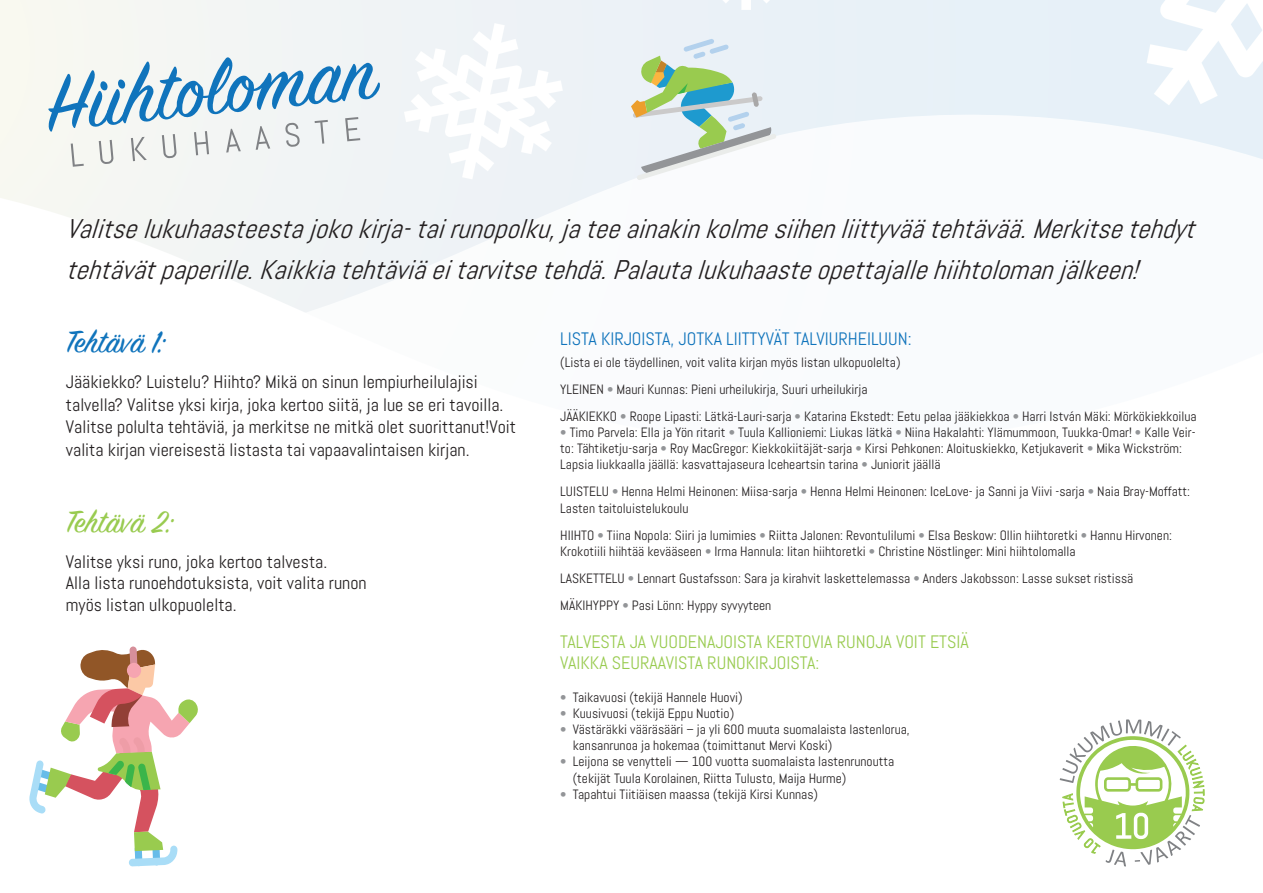
<style>
.page{position:relative;width:1263px;height:893px;background:#fff}
.page>*{position:absolute;margin:0;border:0;box-sizing:border-box;transform-origin:0 0}
.t1{font:34.5px "Sign Painter House Script";color:#1074bc}
.t2{font:34.5px "Sign Painter House Script";color:#99cb50}
.t3{font:italic 27px/40.5px "Abel";color:#231f20}
.t4{font:18px/22.5px "Abel";color:#231f20}
.t5{font:18px/21.6px "Abel";color:#99cb50}
.t6{font:18px "Abel";color:#1074bc}
.t7{font:13.5px/16.2px "Abel";color:#231f20}
.s1{font-style:inherit}
.s2{color:#939598}
</style>
<div class="page">
<svg style="left:0;top:0;width:1105px;height:115px"></svg>
<svg style="left:0;top:115px;width:1263px;height:46px"></svg>
<svg style="left:0;top:161px;width:631px;height:151px;fill:#f5f6f6"></svg>
<svg style="left:404px;top:23px;width:159px;height:156px"></svg>
<svg style="left:713px;top:0;width:67px;height:10px"></svg>
<svg style="left:1105px;top:0;width:158px;height:117px"></svg>
<svg style="left:1060px;top:719px;width:144px;height:147px"></svg>
<svg style="left:48px;top:57px;width:332px;height:110px"></svg>
<svg style="left:29px;top:646px;width:169px;height:220px"></svg>
<svg style="left:631px;top:39px;width:145px;height:141px;background:#d0e0d7"></svg>
<h2 class="t3" style="left:66px;top:209px;width:1140px">Valitselukuhaasteestajokokirja-tairunopolku,jateeainakinkolmesiihenliittyväätehtävää.Merkitsetehdyt tehtävätpaperille.Kaikkiatehtäviäeitarvitsetehdä.Palautalukuhaasteopettajallehiihtolomanjälkeen!</h2>
<h1 class="t1" style="left:66px;top:320px;width:101px">Tehtävä 1:</h1>
<p class="t4" style="left:66px;top:371px;width:452px">Jääkiekko? Luistelu? Hiihto? Mikä on sinun lempiurheilulajisi talvella? Valitse yksi kirja, joka kertoo siitä, ja lue se eri tavoilla.<br>Valitse polulta tehtäviä, ja merkitse ne mitkä olet suorittanut!<span class="s1">Voit valita kirjan viereisestä listasta tai vapaavalintaisen kirjan.</span></p>
<h1 class="t2" style="left:66px;top:501px;width:109px">Tehtävä 2:</h1>
<h3 class="t4" style="left:66px;top:551px;width:302px;line-height:21.6px">Valitse yksi runo, joka kertoo talvesta.<br>Alla lista runoehdotuksista, voit valita runon myös listan ulkopuolelta.</h3>
<h3 class="t6" style="left:560px;top:327px;width:353px">LISTA KIRJOISTA, JOTKA LIITTYVÄT TALVIURHEILUUN:</h3>
<p class="t7" style="left:560px;top:349px;width:638px;line-height:27px">(Lista ei ole täydellinen, voit valita kirjan myös listan ulkopuolelta)<br>YLEINEN <span class="s2">•</span> Mauri Kunnas: Pieni urheilukirja, Suuri urheilukirja<br>JÄÄKIEKKO <span class="s2">•</span> Roope Lipasti: Lätkä-Lauri-sarja <span class="s2">•</span> Katarina Ekstedt: Eetu pelaa jääkiekkoa <span class="s2">•</span> Harri István Mäki: Mörkökiekkoilua</p>
<p class="t7" style="left:560px;top:424px;width:637px"><span class="s2">•</span> Timo Parvela: Ella ja Yön ritarit <span class="s2">•</span> Tuula Kallioniemi: Liukas lätkä <span class="s2">•</span> Niina Hakalahti: Ylämummoon, Tuukka-Omar! <span class="s2">•</span> Kalle Veir&shy;to: Tähtiketju-sarja <span class="s2">•</span> Roy MacGregor: Kiekkokiitäjät-sarja <span class="s2">•</span> Kirsi Pehkonen: Aloituskiekko, Ketjukaverit <span class="s2">•</span> Mika Wickström:<br>Lapsia liukkaalla jäällä: kasvattajaseura Iceheartsin tarina <span class="s2">•</span> Juniorit jäällä</p>
<p class="t7" style="left:560px;top:484px;width:631px">LUISTELU <span class="s2">•</span> Henna Helmi Heinonen: Miisa-sarja <span class="s2">•</span> Henna Helmi Heinonen: IceLove- ja Sanni ja Viivi -sarja <span class="s2">•</span> Naia Bray-Moffatt:<br>Lasten taitoluistelukoulu</p>
<p class="t7" style="left:560px;top:527px;width:613px">HIIHTO <span class="s2">•</span> Tiina Nopola: Siiri ja lumimies <span class="s2">•</span> Riitta Jalonen: Revontulilumi <span class="s2">•</span> Elsa Beskow: Ollin hiihtoretki <span class="s2">•</span> Hannu Hirvonen:<br>Krokotiili hiihtää kevääseen <span class="s2">•</span> Irma Hannula: Iitan hiihtoretki <span class="s2">•</span> Christine Nöstlinger: Mini hiihtolomalla</p>
<p class="t7" style="left:560px;top:565px;width:575px;line-height:27px">LASKETTELU <span class="s2">•</span> Lennart Gustafsson: Sara ja kirahvit laskettelemassa <span class="s2">•</span> Anders Jakobsson: Lasse sukset ristissä<br>MÄKIHYPPY <span class="s2">•</span> Pasi Lönn: Hyppy syvyyteen</p>
<h3 class="t5" style="left:560px;top:631px;width:410px">TALVESTA JA VUODENAJOISTA KERTOVIA RUNOJA VOIT ETSIÄ<br>VAIKKA SEURAAVISTA RUNOKIRJOISTA:</h3>
<p class="t7" style="left:560px;top:689px;width:184px"><span class="s2">•</span> Taikavuosi (tekijä Hannele Huovi)</p>
<p class="t7" style="left:560px;top:705px;width:175px"><span class="s2">•</span> Kuusivuosi (tekijä Eppu Nuotio)</p>
<p class="t7" style="left:573px;top:721px;width:339px;text-indent:-12px"><span class="s2">•</span> Västäräkki vääräsääri – ja yli 600 muuta suomalaista lastenlorua, kansanrunoa ja hokemaa (toimittanut Mervi Koski)</p>
<p class="t7" style="left:573px;top:754px;width:323px;text-indent:-12px"><span class="s2">•</span> Leijona se venytteli — 100 vuotta suomalaista lastenrunoutta (tekijät Tuula Korolainen, Riitta Tulusto, Maija Hurme)</p>
<p class="t7" style="left:560px;top:786px;width:259px"><span class="s2">•</span> Tapahtui Tiitiäisen maassa (tekijä Kirsi Kunnas)</p>
</div>
